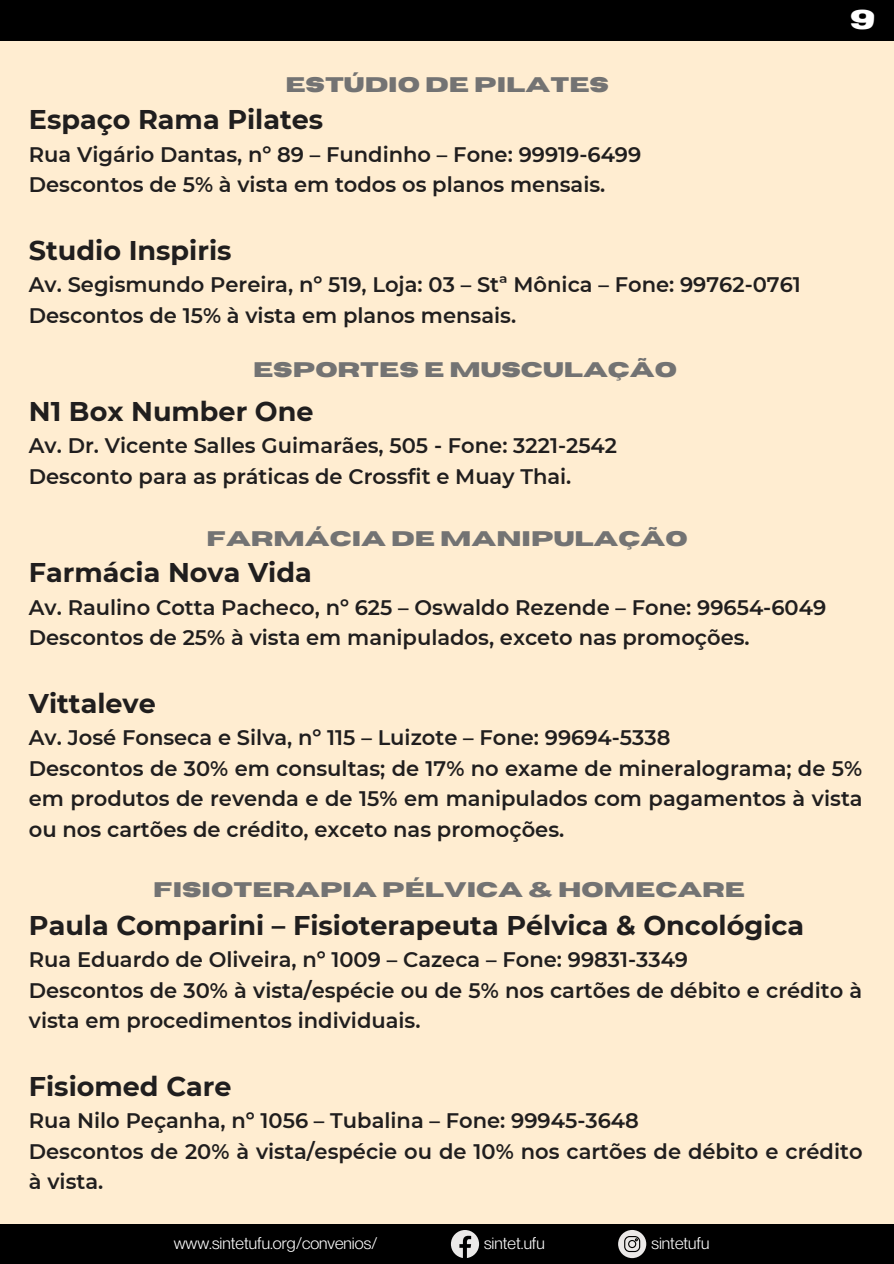
<style>
.page{position:relative;width:894px;height:1264px;background:#fff}
.page>*{position:absolute;margin:0;border:0;box-sizing:border-box;transform-origin:0 0}
.t1{font:700 27px "Montserrat";color:#201e1e}
.t2{font:700 27px "Horizon";color:#fff}
.t3{font:600 21px/30.5px "Montserrat";color:#201e1e}
.t4{font:700 21px "Horizon";color:#737373}
.t5{font:16.5px "Neue Montreal";color:#fff}
</style>
<div class="page">
<div style="left:0;top:0;width:893px;height:1263px;background:#ffedd1"></div>
<div style="left:0;top:0;width:893px;height:41px;background:#000"></div>
<div style="left:0;top:1223px;width:893px;height:40px;background:#000"></div>
<svg style="left:451px;top:1230px;width:28px;height:27px"></svg>
<svg style="left:618px;top:1230px;width:28px;height:27px"></svg>
<p class="t4" style="left:285px;top:74px;width:325px">ESTÚDIO DE PILATES</p>
<p class="t1" style="left:29px;top:103px;width:296px">Espaço Rama Pilates</p>
<p class="t3" style="left:29px;top:139px;width:613px">Rua Vigário Dantas, nº 89 – Fundinho – Fone: 99919-6499</p>
<p class="t3" style="left:29px;top:169px;width:578px">Descontos de 5% à vista em todos os planos mensais.</p>
<p class="t1" style="left:29px;top:233px;width:204px">Studio Inspiris</p>
<p class="t3" style="left:29px;top:270px;width:773px">Av. Segismundo Pereira, nº 519, Loja: 03 – Stª Mônica – Fone: 99762-0761</p>
<p class="t3" style="left:29px;top:300px;width:488px">Descontos de 15% à vista em planos mensais.</p>
<p class="t4" style="left:253px;top:359px;width:425px">ESPORTES E MUSCULAÇÃO</p>
<p class="t1" style="left:29px;top:394px;width:286px">N1 Box Number One</p>
<p class="t3" style="left:29px;top:431px;width:589px">Av. Dr. Vicente Salles Guimarães, 505 - Fone: 3221-2542</p>
<p class="t3" style="left:29px;top:461px;width:544px">Desconto para as práticas de Crossfit e Muay Thai.</p>
<p class="t4" style="left:206px;top:529px;width:482px">FARMÁCIA DE MANIPULAÇÃO</p>
<p class="t1" style="left:29px;top:555px;width:284px">Farmácia Nova Vida</p>
<p class="t3" style="left:29px;top:592px;width:798px">Av. Raulino Cotta Pacheco, nº 625 – Oswaldo Rezende – Fone: 99654-6049</p>
<p class="t3" style="left:29px;top:622px;width:722px">Descontos de 25% à vista em manipulados, exceto nas promoções.</p>
<p class="t2" style="left:849px;top:6px;width:27px">9</p>
<p class="t1" style="left:29px;top:686px;width:128px">Vittaleve</p>
<p class="t3" style="left:29px;top:722px;width:643px">Av. José Fonseca e Silva, nº 115 – Luizote – Fone: 99694-5338</p>
<p class="t3" style="left:29px;top:753px;width:835px;text-align:justify">Descontos de 30% em consultas; de 17% no exame de mineralograma; de 5% em produtos de revenda e de 15% em manipulados com pagamentos à vista ou nos cartões de crédito, exceto nas promoções.</p>
<p class="t4" style="left:153px;top:879px;width:593px">FISIOTERAPIA PÉLVICA &amp; HOMECARE</p>
<p class="t1" style="left:29px;top:908px;width:776px">Paula Comparini – Fisioterapeuta Pélvica &amp; Oncológica</p>
<p class="t3" style="left:29px;top:944px;width:660px">Rua Eduardo de Oliveira, nº 1009 – Cazeca – Fone: 99831-3349</p>
<p class="t3" style="left:29px;top:974px;width:834px">Descontos de 30% à vista/espécie ou de 5% nos cartões de débito e crédito à vista em procedimentos individuais.</p>
<p class="t1" style="left:29px;top:1069px;width:204px">Fisiomed Care</p>
<p class="t3" style="left:29px;top:1105px;width:611px">Rua Nilo Peçanha, nº 1056 – Tubalina – Fone: 99945-3648</p>
<p class="t3" style="left:29px;top:1135px;width:834px">Descontos de 20% à vista/espécie ou de 10% nos cartões de débito e crédito à vista.</p>
<p class="t5" style="left:174px;top:1233px;width:205px">www.sintetufu.org/convenios/</p>
<p class="t5" style="left:484px;top:1233px;width:62px">sintet.ufu</p>
<p class="t5" style="left:651px;top:1233px;width:60px">sintetufu</p>
</div>
